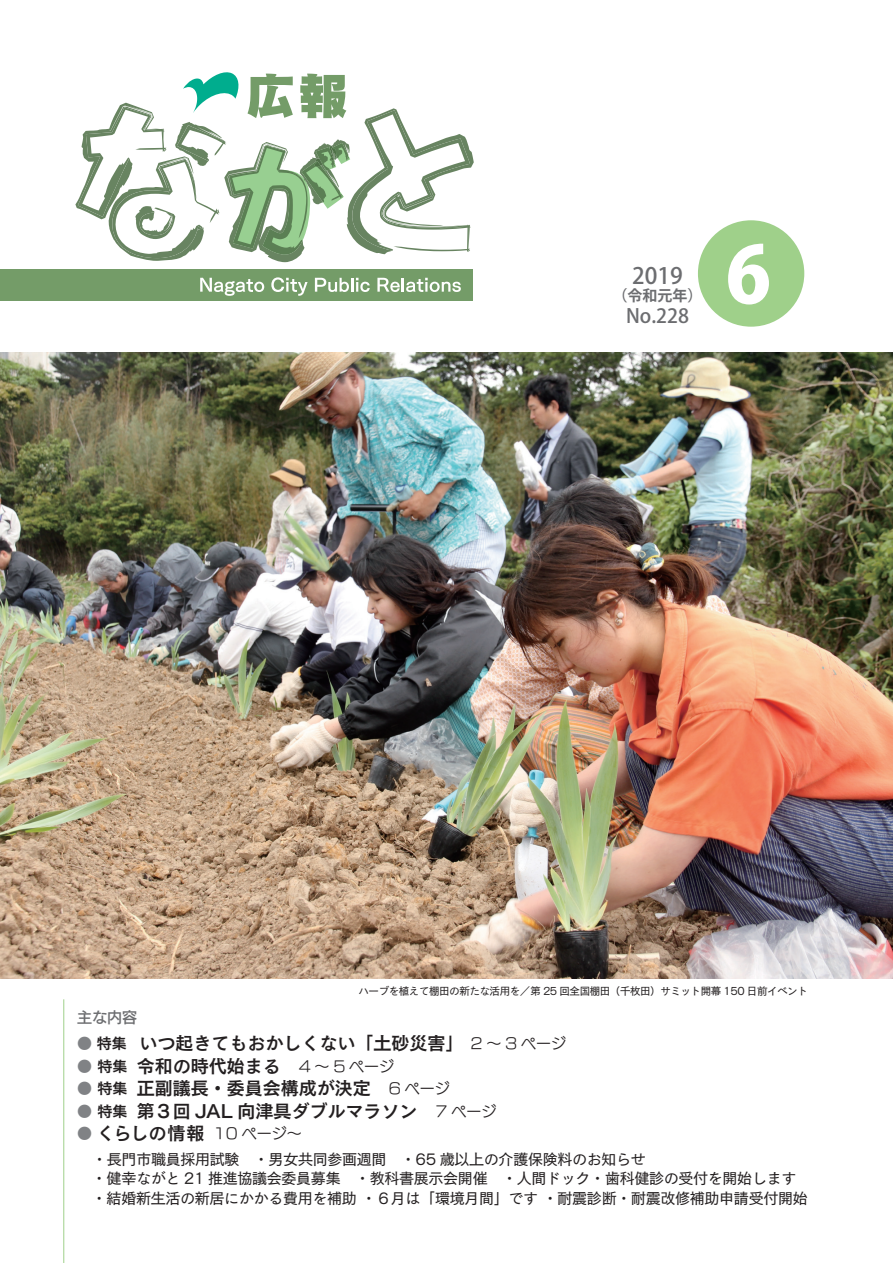
<style>
.page{position:relative;width:893px;height:1263px;background:#fff}
.page>*{position:absolute;margin:0;border:0;box-sizing:border-box;transform-origin:0 0}
.t1{font:800 78px "Koz Go Pro";color:#fff}
.t2{font:500 22.5px "Koz Go Pro";color:#6c6d70}
.t3{font:500 19.5px "Koz Go Pro";color:#6c6d70}
.t4{font:18px "New Cezanne Pro DB";color:#231f20}
.t5{font:15px/19.5px "New Cezanne Pro M";letter-spacing:-.02em;color:#231f20}
.t6{font:15px "New Rodin Pro M";color:#231f20}
.t7{font:15px "New Cezanne Pro DB";color:#231f20}
.t8{font:700 15px "Koz Go Pro";color:#6c6d70}
.t9{font:15px "New Rodin Pro DB";color:#6c6d70}
.t10{font:15px "New Cezanne Pro M";color:#808285}
.t11{font:10.5px "New Cezanne Pro M";letter-spacing:-.04em;color:#231f20}
.s1{font-family:"New Cezanne Pro M";color:#808285}
.s2{font-family:"New Rodin Pro DB";color:#808285}
</style>
<div class="page">
<div style="left:0;top:270px;width:472px;height:31px;background:#749c68"></div>
<svg style="left:200px;top:278px;width:64px;height:18px"></svg>
<svg style="left:271px;top:277px;width:37px;height:19px"></svg>
<svg style="left:315px;top:278px;width:55px;height:14px"></svg>
<svg style="left:377px;top:278px;width:84px;height:14px"></svg>
<svg style="left:75px;top:72px;width:399px;height:190px"></svg>
<div style="left:698px;top:220px;width:106px;height:107px;background:#9fd08a;border-radius:50%"></div>
<hr style="left:63px;top:999px;width:1px;height:264px;background:#9fd08a">
<img style="left:0;top:353px;width:893px;height:625px">
<h2 class="t2" style="left:632px;top:261px;width:52px">2019</h2>
<p class="t8" style="left:612px;top:286px;width:91px">（令和元年(</p>
<h3 class="t3" style="left:626px;top:304px;width:64px">No.228</h3>
<h1 class="t1" style="left:726px;top:224px;width:47px">6</h1>
<p class="t9" style="left:77px;top:1004px;width:61px">主な内容</p>
<p class="t11" style="left:359px;top:981px;width:451px">ハーブを植えて棚田の新たな活用を／第 25 回全国棚田（千枚田）サミット開幕 150 日前イベント</p>
<p class="t7" style="left:77px;top:1030px;width:51px"><span class="s1">●</span> 特集</p>
<p class="t4" style="left:139px;top:1027px;width:325px">いつ起きてもおかしくない「土砂災害」</p>
<p class="t6" style="left:471px;top:1031px;width:97px">2 ～ 3 ページ</p>
<p class="t7" style="left:77px;top:1053px;width:52px"><span class="s2">●</span> 特集</p>
<p class="t4" style="left:137px;top:1050px;width:145px">令和の時代始まる</p>
<p class="t6" style="left:299px;top:1053px;width:97px">4 ～ 5 ページ</p>
<p class="t7" style="left:77px;top:1075px;width:52px"><span class="s2">●</span> 特集</p>
<p class="t4" style="left:137px;top:1072px;width:235px">正副議長・委員会構成が決定</p>
<p class="t6" style="left:389px;top:1076px;width:62px">6 ページ</p>
<p class="t7" style="left:77px;top:1098px;width:52px"><span class="s2">●</span> 特集</p>
<p class="t4" style="left:137px;top:1095px;width:282px">第３回 JAL 向津具ダブルマラソン</p>
<p class="t6" style="left:436px;top:1098px;width:62px">7 ページ</p>
<p class="t4" style="left:97px;top:1117px;width:109px">くらしの情報</p>
<p class="t6" style="left:214px;top:1121px;width:89px">10 ページ~</p>
<p class="t10" style="left:77px;top:1120px;width:16px">●</p>
<p class="t5" style="left:77px;top:1147px;width:732px;text-indent:15px">・長門市職員採用試験　・男女共同参画週間　・65 歳以上の介護保険料のお知らせ<br>　・健幸ながと 21 推進協議会委員募集　・教科書展示会開催　・人間ドック・歯科健診の受付を開始します　・結婚新生活の新居にかかる費用を補助・６月は「環境月間」です・耐震診断・耐震改修補助申請受付開始</p>
</div>
